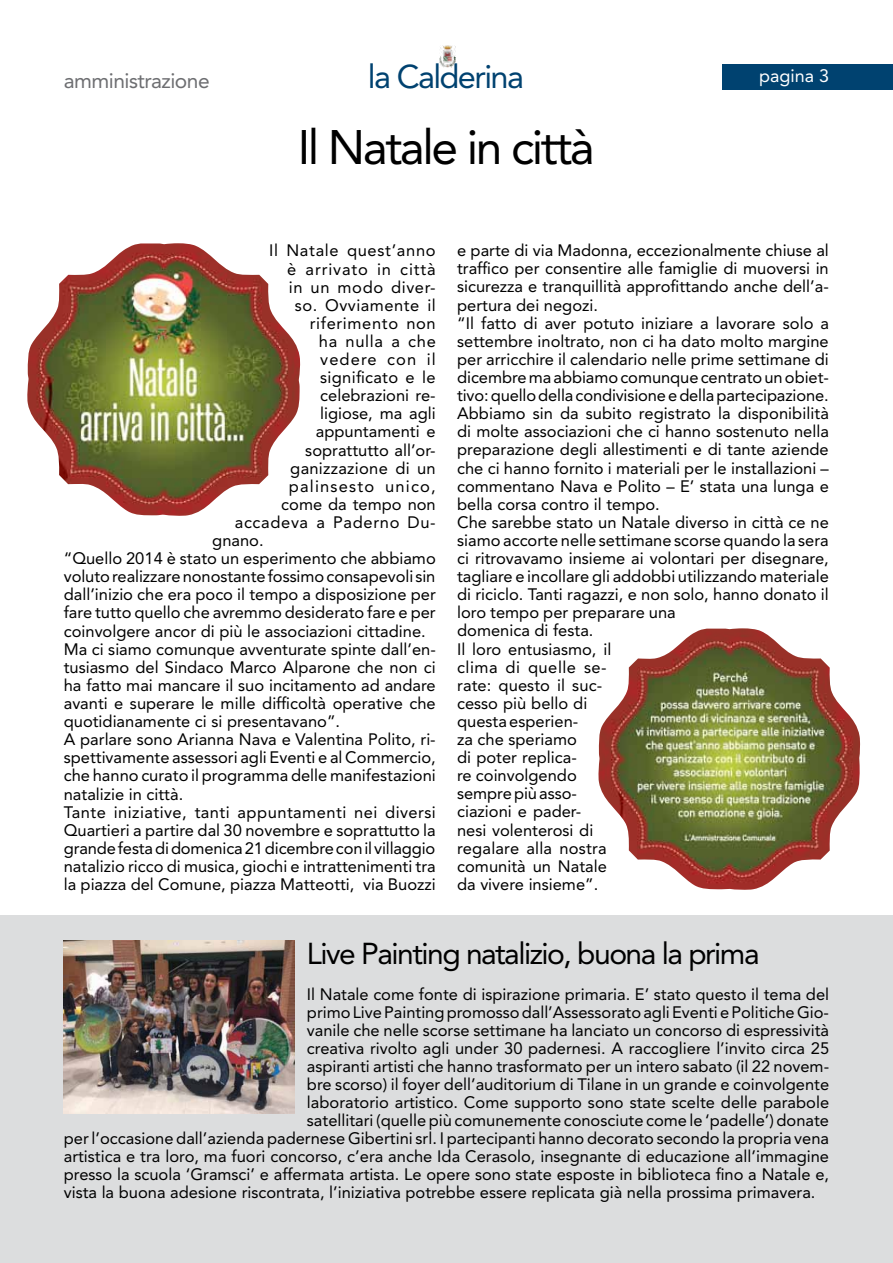
<style>
.page{position:relative;width:893px;height:1263px;background:#fff}
.page>*{position:absolute;margin:0;border:0;box-sizing:border-box;transform-origin:0 0}
.t1{font:48px "Avenir LT Std";letter-spacing:-.05em;color:#000}
.t2{font:32.7px "Avenir LT Std";letter-spacing:-.05em;color:#004270}
.t3{font:30px "Avenir LT Std";letter-spacing:-.05em;color:#000}
.t4{font:21px "Avenir LT Std";letter-spacing:-.025em;color:#6d6e71}
.t5{font:18px "Avenir LT Std";color:#fff}
.t6{font:16.5px/18.1px "Avenir LT Std";color:#000}
.t7{font:16.5px "Avenir LT Std";letter-spacing:.04em;color:#000}
.t8{font:16.5px "Avenir LT Std";letter-spacing:.03em;color:#000}
.t9{font:16.5px "Avenir LT Std";letter-spacing:.05em;color:#000}
.t10{font:16.5px "Avenir LT Std";letter-spacing:.075em;color:#000}
.t11{font:16.5px "Avenir LT Std";letter-spacing:.035em;color:#000}
.t12{font:16.5px "Avenir LT Std";letter-spacing:.02em;color:#000}
.t13{font:16.5px "Avenir LT Std";letter-spacing:.065em;color:#000}
</style>
<div class="page">
<img style="left:439px;top:45px;width:16px;height:22px">
<div style="left:723px;top:64px;width:170px;height:25px;background:#004270"></div>
<div style="left:0;top:915px;width:893px;height:348px;background:#dcddde"></div>
<img style="left:27px;top:243px;width:274px;height:273px">
<img style="left:598px;top:628px;width:262px;height:262px">
<img style="left:64px;top:941px;width:230px;height:173px">
<p class="t4" style="left:64px;top:69px;width:147px">amministrazione</p>
<h2 class="t2" style="left:368px;top:58px;width:158px">la Calderina</h2>
<p class="t5" style="left:759px;top:65px;width:72px">pagina 3</p>
<h1 class="t1" style="left:298px;top:119px;width:299px">Il Natale in città</h1>
<p class="t7" style="left:269px;top:241px;width:168px">Il Natale quest’anno</p>
<p class="t9" style="left:287px;top:259px;width:150px">è arrivato in città</p>
<p class="t11" style="left:289px;top:277px;width:148px">in un modo diver-</p>
<p class="t8" style="left:295px;top:295px;width:142px">so. Ovviamente il</p>
<p class="t7" style="left:310px;top:313px;width:127px">riferimento non</p>
<p class="t7" style="left:319px;top:332px;width:119px">ha nulla a che</p>
<p class="t13" style="left:320px;top:350px;width:117px">vedere con il</p>
<p class="t12" style="left:320px;top:368px;width:117px">significato e le</p>
<p class="t6" style="left:320px;top:387px;width:117px">celebrazioni re-</p>
<p class="t6" style="left:320px;top:405px;width:117px">ligiose, ma agli</p>
<p class="t6" style="left:316px;top:423px;width:121px">appuntamenti e</p>
<p class="t6" style="left:305px;top:441px;width:132px">soprattutto all’or-</p>
<p class="t6" style="left:290px;top:459px;width:147px">ganizzazione di un</p>
<p class="t10" style="left:289px;top:476px;width:149px">palinsesto unico,</p>
<p class="t6" style="left:281px;top:495px;width:156px">come da tempo non</p>
<p class="t7" style="left:235px;top:513px;width:203px">accadeva a Paderno Du-</p>
<p class="t6" style="left:212px;top:531px;width:53px">gnano.</p>
<p class="t6" style="left:64px;top:549px;width:373px">“Quello 2014 è stato un esperimento che abbiamo</p>
<p class="t6" style="left:64px;top:568px;width:373px">voluto realizzare nonostante fossimo consapevoli sin</p>
<p class="t6" style="left:64px;top:586px;width:373px">dall’inizio che era poco il tempo a disposizione per</p>
<p class="t6" style="left:64px;top:604px;width:373px">fare tutto quello che avremmo desiderato fare e per</p>
<p class="t6" style="left:64px;top:622px;width:363px">coinvolgere ancor di più le associazioni cittadine.</p>
<p class="t6" style="left:64px;top:640px;width:374px">Ma ci siamo comunque avventurate spinte dall’en-</p>
<p class="t6" style="left:64px;top:658px;width:374px">tusiasmo del Sindaco Marco Alparone che non ci</p>
<p class="t6" style="left:64px;top:676px;width:373px">ha fatto mai mancare il suo incitamento ad andare</p>
<p class="t6" style="left:64px;top:694px;width:373px">avanti e superare le mille difficoltà operative che</p>
<p class="t6" style="left:64px;top:712px;width:278px">quotidianamente ci si presentavano”.</p>
<p class="t6" style="left:64px;top:730px;width:373px">A parlare sono Arianna Nava e Valentina Polito, ri-</p>
<p class="t6" style="left:64px;top:749px;width:373px">spettivamente assessori agli Eventi e al Commercio,</p>
<p class="t6" style="left:64px;top:767px;width:373px">che hanno curato il programma delle manifestazioni</p>
<p class="t6" style="left:64px;top:785px;width:121px">natalizie in città.</p>
<p class="t8" style="left:64px;top:802px;width:374px">Tante iniziative, tanti appuntamenti nei diversi</p>
<p class="t6" style="left:64px;top:821px;width:374px">Quartieri a partire dal 30 novembre e soprattutto la</p>
<p class="t6" style="left:64px;top:839px;width:373px">grande festa di domenica 21 dicembre con il villaggio</p>
<p class="t6" style="left:64px;top:857px;width:373px">natalizio ricco di musica, giochi e intrattenimenti tra</p>
<p class="t6" style="left:64px;top:875px;width:374px">la piazza del Comune, piazza Matteotti, via Buozzi</p>
<p class="t6" style="left:457px;top:242px;width:373px">e parte di via Madonna, eccezionalmente chiuse al traffico per consentire alle famiglie di muoversi in sicurezza e tranquillità approfittando anche dell’a&shy;pertura dei negozi.<br>“Il fatto di aver potuto iniziare a lavorare solo a settembre inoltrato, non ci ha dato molto margine per arricchire il calendario nelle prime settimane di dicembre ma abbiamo comunque centrato un obiet&shy;tivo: quello della condivisione e della partecipazione.<br>Abbiamo sin da subito registrato la disponibilità di molte associazioni che ci hanno sostenuto nella preparazione degli allestimenti e di tante aziende che ci hanno fornito i materiali per le installazioni – commentano Nava e Polito – E’ stata una lunga e bella corsa contro il tempo.<br>Che sarebbe stato un Natale diverso in città ce ne siamo accorte nelle settimane scorse quando la sera ci ritrovavamo insieme ai volontari per disegnare, tagliare e incollare gli addobbi utilizzando materiale di riciclo. Tanti ragazzi, e non solo, hanno donato il loro tempo per preparare una<br>domenica di festa.<br>Il loro entusiasmo, il<br>clima di quelle se-<br>rate: questo il suc-<br>cesso più bello di<br>questa esperien-<br>za che speriamo<br>di poter replica-<br>re coinvolgendo<br>sempre più asso-<br>ciazioni e pader-<br>nesi volenterosi di<br>regalare alla nostra<br>comunità un Natale<br>da vivere insieme”.</p>
<h3 class="t3" style="left:307px;top:936px;width:454px">Live Painting natalizio, buona la prima</h3>
<p class="t6" style="left:307px;top:985px;width:524px">Il Natale come fonte di ispirazione primaria. E’ stato questo il tema del</p>
<p class="t6" style="left:307px;top:1003px;width:523px">primo Live Painting promosso dall’Assessorato agli Eventi e Politiche Gio-</p>
<p class="t6" style="left:307px;top:1021px;width:524px">vanile che nelle scorse settimane ha lanciato un concorso di espressività</p>
<p class="t6" style="left:307px;top:1039px;width:524px">creativa rivolto agli under 30 padernesi. A raccogliere l’invito circa 25</p>
<p class="t6" style="left:307px;top:1057px;width:524px">aspiranti artisti che hanno trasformato per un intero sabato (il 22 novem-</p>
<p class="t6" style="left:307px;top:1075px;width:524px">bre scorso) il foyer dell’auditorium di Tilane in un grande e coinvolgente</p>
<p class="t6" style="left:307px;top:1093px;width:524px">laboratorio artistico. Come supporto sono state scelte delle parabole</p>
<p class="t6" style="left:307px;top:1111px;width:524px">satellitari (quelle più comunemente conosciute come le ‘padelle’) donate</p>
<p class="t6" style="left:64px;top:1129px;width:767px">per l’occasione dall’azienda padernese Gibertini srl. I partecipanti hanno decorato secondo la propria vena</p>
<p class="t6" style="left:64px;top:1147px;width:767px">artistica e tra loro, ma fuori concorso, c’era anche Ida Cerasolo, insegnante di educazione all’immagine</p>
<p class="t6" style="left:64px;top:1165px;width:767px">presso la scuola ‘Gramsci’ e affermata artista. Le opere sono state esposte in biblioteca fino a Natale e,</p>
<p class="t6" style="left:64px;top:1183px;width:753px">vista la buona adesione riscontrata, l’iniziativa potrebbe essere replicata già nella prossima primavera.</p>
</div>
